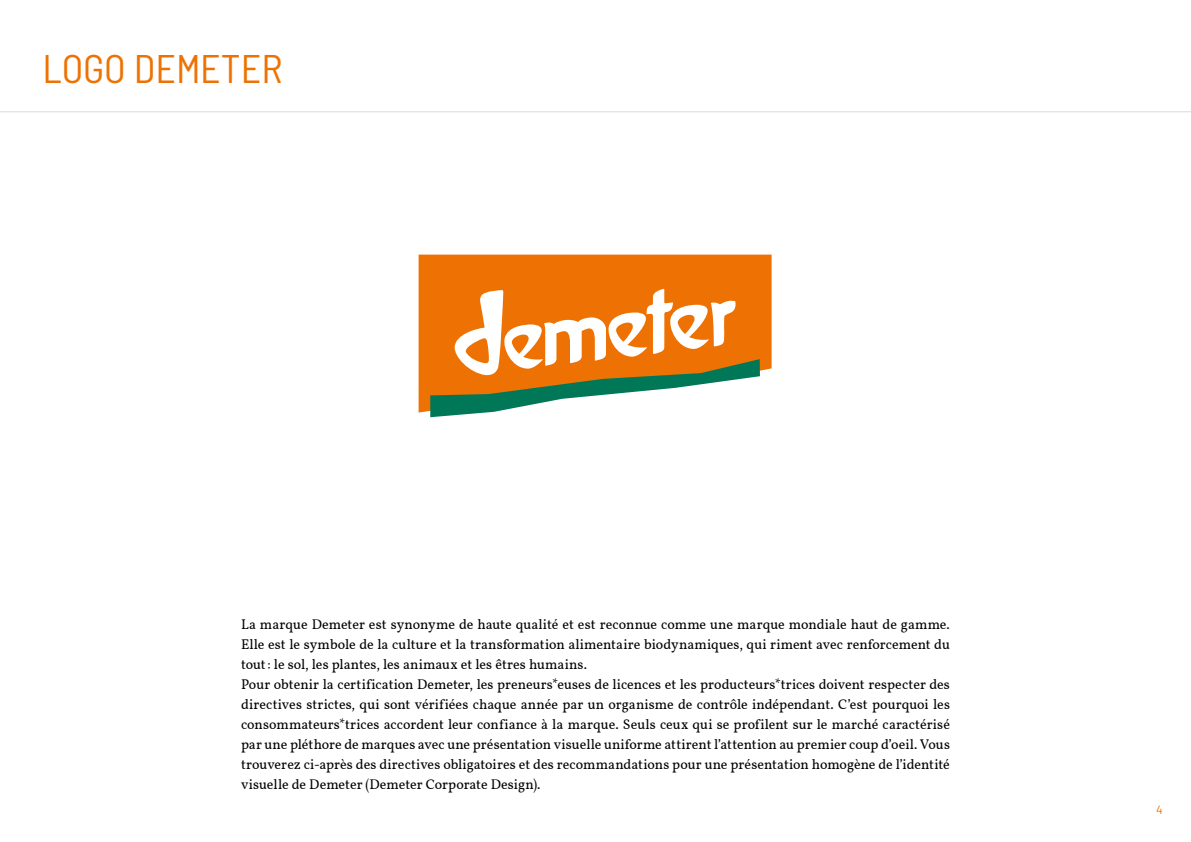
<style>
.page{position:relative;width:1191px;height:842px;background:#fff}
.page>*{position:absolute;margin:0;border:0;box-sizing:border-box;transform-origin:0 0}
.t1{font:semi-condensed 40px "Barlow";color:#ee7203}
.t2{font:14px/20px "Demeter Vollkorn";color:#000}
.t3{font:12px "Barlow";color:#ee7203}
</style>
<div class="page">
<hr style="left:0;top:111px;width:1191px;height:1px;background:#dadada">
<div style="left:418px;top:255px;width:353px;height:158px;background:#ee7203"></div>
<svg style="left:430px;top:289px;width:330px;height:128px"></svg>
<h1 class="t1" style="left:43px;top:43px;width:242px">LOGO DEMETER</h1>
<p class="t2" style="left:241px;top:613px;width:710px">La marque Demeter est synonyme de haute qualité et est reconnue comme une marque mondiale haut de gamme.<br>Elle est le symbole de la culture et la transformation alimentaire biodynamiques, qui riment avec renforcement du tout : le sol, les plantes, les animaux et les êtres humains.<br>Pour obtenir la certification Demeter, les preneurs*euses de licences et les producteurs*trices doivent respecter des directives strictes, qui sont vérifiées chaque année par un organisme de contrôle indépendant. C’est pourquoi les consommateurs*trices accordent leur confiance à la marque. Seuls ceux qui se profilent sur le marché caractérisé par une pléthore de marques avec une présentation visuelle uniforme attirent l’attention au premier coup d’oeil. Vous trouverez ci-après des directives obligatoires et des recommandations pour une présentation homogène de l’identité visuelle de Demeter (Demeter Corporate Design).</p>
<p class="t3" style="left:1156px;top:802px;width:8px">4</p>
</div>
